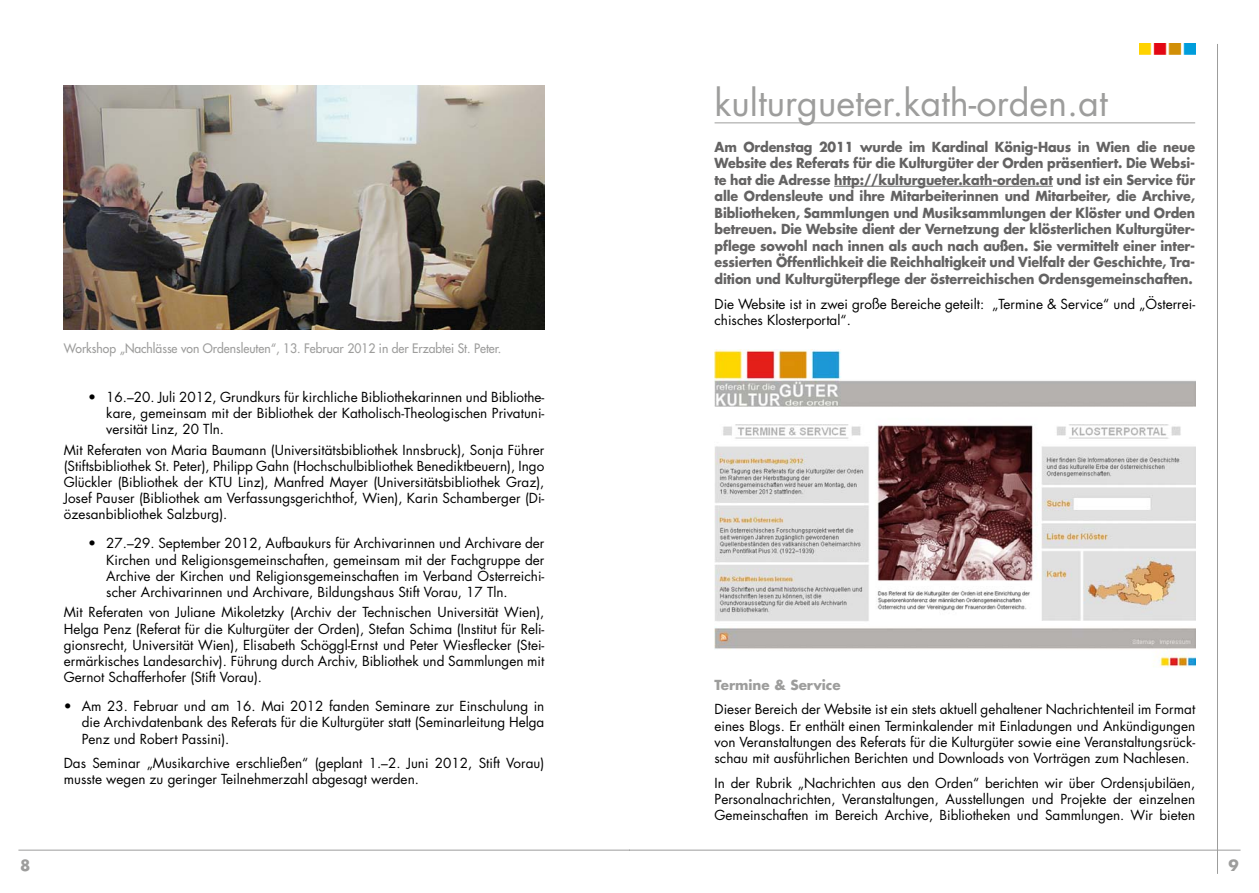
<style>
.page{position:relative;width:1259px;height:893px;background:#fff}
.page>*{position:absolute;margin:0;border:0;box-sizing:border-box;transform-origin:0 0}
.t1{font:36px "Futura";color:#9d9d9c}
.t2{font:700 15px "Futura";color:#9d9d9c}
.t3{font:13.5px/16.2px "Futura";color:#000;text-align:justify}
.t4{font:700 13.5px/16.5px "Futura";letter-spacing:-.01em;color:#646363;text-align:justify;scale:.94 1}
.t5{font:700 13.5px "Futura";color:#9d9d9c}
.t6{font:12.75px "Futura";color:#9d9d9c;scale:.95 1}
</style>
<div class="page">
<hr style="left:18px;top:850px;width:611px;height:1px;background:#9d9d9c">
<hr style="left:629px;top:850px;width:611px;height:1px;background:#9d9d9c">
<hr style="left:1217px;top:44px;width:1px;height:830px;background:#9d9d9c">
<img style="left:1139px;top:44px;width:56px;height:11px">
<img style="left:714px;top:350px;width:481px;height:317px">
<hr style="left:714px;top:122px;width:481px;height:1px;background:#9d9d9c">
<hr style="left:834px;top:186px;width:219px;height:1px;background:#646363">
<img style="left:64px;top:85px;width:480px;height:244px">
<p class="t6" style="left:64px;top:340px;width:462px">Workshop „Nachlässe von Ordensleuten“, 13. Februar 2012 in der Erzabtei St. Peter.</p>
<p class="t3" style="left:106px;top:389px;width:439px;text-indent:-18px">• 16.–20. Juli 2012, Grundkurs für kirchliche Bibliothekarinnen und Bibliothe&shy;kare, gemeinsam mit der Bibliothek der Katholisch-Theologischen Privatuni&shy;versität Linz, 20 Tln.</p>
<p class="t3" style="left:64px;top:442px;width:482px">Mit Referaten von Maria Baumann (Universitätsbibliothek Innsbruck), Sonja Führer (Stiftsbibliothek St. Peter), Philipp Gahn (Hochschulbibliothek Benediktbeuern), Ingo Glückler (Bibliothek der KTU Linz), Manfred Mayer (Universitätsbibliothek Graz), Josef Pauser (Bibliothek am Verfassungsgerichthof, Wien), Karin Schamberger (Di&shy;özesanbibliothek Salzburg).</p>
<p class="t3" style="left:106px;top:535px;width:439px;text-indent:-18px">• 27.–29. September 2012, Aufbaukurs für Archivarinnen und Archivare der Kirchen und Religionsgemeinschaften, gemeinsam mit der Fachgruppe der Archive der Kirchen und Religionsgemeinschaften im Verband Österreichi&shy;scher Archivarinnen und Archivare, Bildungshaus Stift Vorau, 17 Tln.</p>
<p class="t3" style="left:64px;top:604px;width:482px">Mit Referaten von Juliane Mikoletzky (Archiv der Technischen Universität Wien), Helga Penz (Referat für die Kulturgüter der Orden), Stefan Schima (Institut für Reli&shy;gionsrecht, Universität Wien), Elisabeth Schöggl-Ernst und Peter Wiesflecker (Stei&shy;ermärkisches Landesarchiv). Führung durch Archiv, Bibliothek und Sammlungen mit Gernot Schafferhofer (Stift Vorau).</p>
<p class="t3" style="left:82px;top:698px;width:464px;text-indent:-18px">• Am 23. Februar und am 16. Mai 2012 fanden Seminare zur Einschulung in die Archivdatenbank des Referats für die Kulturgüter statt (Seminarleitung Helga Penz und Robert Passini).</p>
<p class="t3" style="left:64px;top:755px;width:482px">Das Seminar „Musikarchive erschließen“ (geplant 1.–2. Juni 2012, Stift Vorau) musste wegen zu geringer Teilnehmerzahl abgesagt werden.</p>
<h1 class="t1" style="left:714px;top:80px;width:395px">kulturgueter.kath-orden.at</h1>
<p class="t4" style="left:714px;top:138px;width:513px">Am Ordenstag 2011 wurde im Kardinal König-Haus in Wien die neue Website des Referats für die Kulturgüter der Orden präsentiert. Die Websi&shy;te hat die Adresse http://kulturgueter.kath-orden.at und ist ein Service für alle Ordensleute und ihre Mitarbeiterinnen und Mitarbeiter, die Archive, Bibliotheken, Sammlungen und Musiksammlungen der Klöster und Orden betreuen. Die Website dient der Vernetzung der klösterlichen Kulturgüter&shy;pflege sowohl nach innen als auch nach außen. Sie vermittelt einer inter&shy;essierten Öffentlichkeit die Reichhaltigkeit und Vielfalt der Geschichte, Tra&shy;dition und Kulturgüterpflege der österreichischen Ordensgemeinschaften.</p>
<p class="t3" style="left:714px;top:296px;width:482px">Die Website ist in zwei große Bereiche geteilt: „Termine &amp; Service“ und „Österrei&shy;chisches Klosterportal“.</p>
<p class="t5" style="left:714px;top:676px;width:127px">Termine &amp; Service</p>
<p class="t3" style="left:714px;top:701px;width:482px">Dieser Bereich der Website ist ein stets aktuell gehaltener Nachrichtenteil im Format eines Blogs. Er enthält einen Terminkalender mit Einladungen und Ankündigungen von Veranstaltungen des Referats für die Kulturgüter sowie eine Veranstaltungsrück&shy;schau mit ausführlichen Berichten und Downloads von Vorträgen zum Nachlesen.</p>
<p class="t3" style="left:714px;top:775px;width:482px">In der Rubrik „Nachrichten aus den Orden“ berichten wir über Ordensjubiläen, Personalnachrichten, Veranstaltungen, Ausstellungen und Projekte der einzelnen Gemeinschaften im Bereich Archive, Bibliotheken und Sammlungen. Wir bieten</p>
<p class="t2" style="left:20px;top:856px;width:12px">8</p>
<p class="t2" style="left:1228px;top:855px;width:12px">9</p>
</div>
